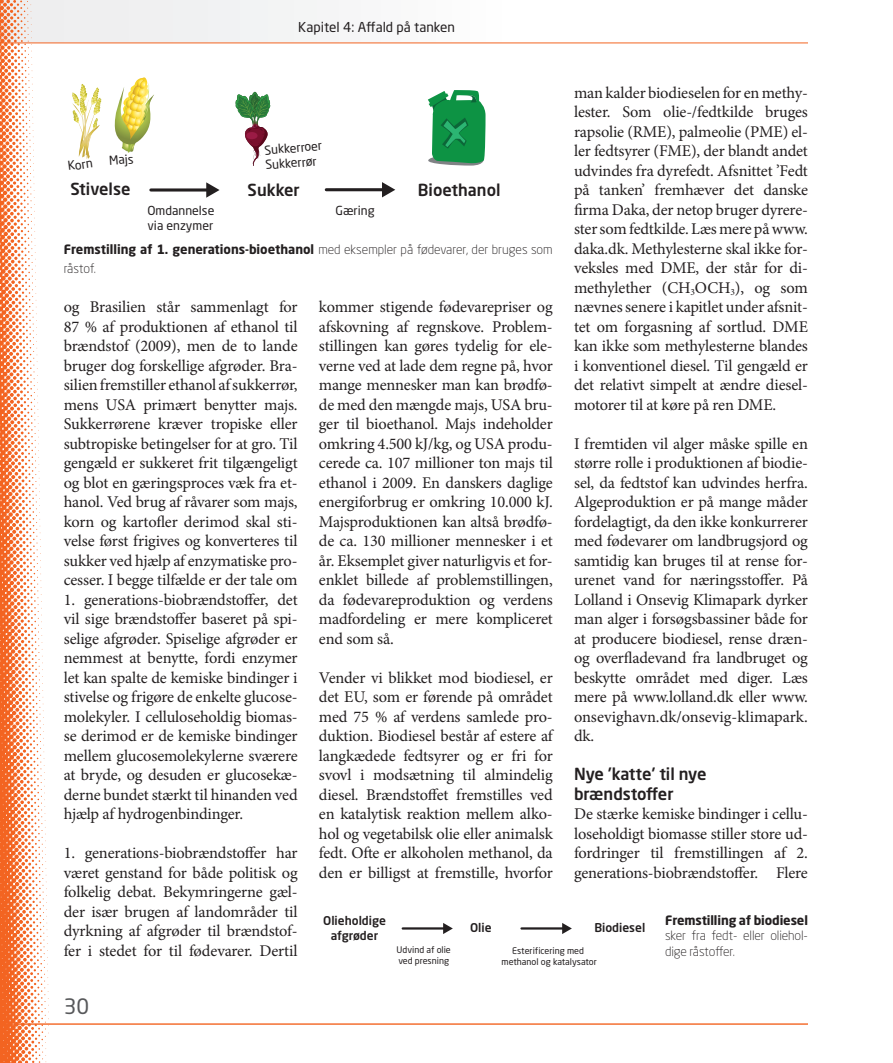
<style>
.page{position:relative;width:893px;height:1063px;background:#fff}
.page>*{position:absolute;margin:0;border:0;box-sizing:border-box;transform-origin:0 0}
.t1{font:21px "Neo Sans Std";color:#57585a}
.Type_2{font:500 16.5px "Neo Sans Std";color:#231f20}
.brødtekst{font:16.35px/19.5px "Minion Pro";letter-spacing:-.01em;color:#231f20;text-align:justify}
.t2{font:13.5px "Neo Sans Std";color:#231f20}
.Billedtekst{font:300 12.75px/15.8px "Neo Sans Std";letter-spacing:-.01em;color:#231f20}
.t3{font:12.3px/14.9px "Neo Sans Std";color:#231f20}
.t4{font:500 12px/14.4px "Neo Sans Std";color:#231f20;text-align:center}
.t5{font:9px/10.8px "Neo Sans Std";color:#231f20}
.s1{font-weight:700}
</style>
<div class="page">
<div style="left:0;top:0;width:505px;height:43px;background:#f4f5f5"></div>
<svg style="left:113px;top:12px;width:695px;height:32px"></svg>
<svg style="left:113px;top:1023px;width:695px;height:2px"></svg>
<svg style="left:0;top:0;width:113px;height:1063px"></svg>
<svg style="left:235px;top:92px;width:36px;height:74px"></svg>
<svg style="left:114px;top:77px;width:40px;height:76px"></svg>
<svg style="left:72px;top:84px;width:29px;height:75px"></svg>
<svg style="left:151px;top:188px;width:55px;height:4px"></svg>
<svg style="left:206px;top:182px;width:14px;height:16px"></svg>
<hr style="left:326px;top:188px;width:58px;height:3px;background:#231f20">
<svg style="left:382px;top:182px;width:13px;height:15px"></svg>
<svg style="left:428px;top:90px;width:58px;height:76px;background:#3aa366"></svg>
<hr style="left:403px;top:927px;width:42px;height:3px;background:#231f20">
<svg style="left:443px;top:923px;width:10px;height:11px"></svg>
<hr style="left:521px;top:927px;width:43px;height:3px;background:#231f20">
<svg style="left:562px;top:923px;width:10px;height:11px"></svg>
<p class="t2" style="left:298px;top:18px;width:158px">Kapitel 4: Affald på tanken</p>
<p class="brødtekst" style="left:574px;top:83px;width:235px">man kalder biodieselen for en methy&shy;lester. Som olie-/fedtkilde bruges rapsolie (RME), palmeolie (PME) el&shy;ler fedtsyrer (FME), der blandt andet udvindes fra dyrefedt. Afsnittet ’Fedt på tanken’ fremhæver det danske firma Daka, der netop bruger dyrere&shy;ster som fedtkilde. Læs mere på www. daka.dk. Methylesterne skal ikke for&shy;veksles med DME, der står for di&shy;methylether (CH<sub>3</sub>OCH<sub>3</sub>), og som nævnes senere i kapitlet under afsnit&shy;tet om forgasning af sortlud. DME kan ikke som methylesterne blandes i konventionel diesel. Til gengæld er det relativt simpelt at ændre diesel&shy;motorer til at køre på ren DME.</p>
<p class="brødtekst" style="left:574px;top:434px;width:235px">I fremtiden vil alger måske spille en større rolle i produktionen af biodie&shy;sel, da fedtstof kan udvindes herfra.<br>Algeproduktion er på mange måder fordelagtigt, da den ikke konkurrerer med fødevarer om landbrugsjord og samtidig kan bruges til at rense for&shy;urenet vand for næringsstoffer. På Lolland i Onsevig Klimapark dyrker man alger i forsøgsbassiner både for at producere biodiesel, rense dræn&shy;og overfladevand fra landbruget og beskytte området med diger. Læs mere på www.lolland.dk eller www. onsevighavn.dk/onsevig-klimapark. dk.</p>
<p class="Type_2" style="left:574px;top:763px;width:134px">Nye ’katte’ til nye</p>
<p class="Type_2" style="left:574px;top:783px;width:101px">brændstoffer</p>
<p class="brødtekst" style="left:574px;top:804px;width:235px">De stærke kemiske bindinger i cellu&shy;loseholdigt biomasse stiller store ud&shy;fordringer til fremstillingen af 2. generations-biobrændstoffer. Flere</p>
<p class="t3" style="left:67px;top:158px;width:26px;rotate:-7deg">Korn</p>
<p class="t3" style="left:109px;top:153px;width:26px;rotate:-4deg">Majs</p>
<p class="t3" style="left:264px;top:142px;width:59px;rotate:-4deg">Sukkerroer<br>Sukkerrør</p>
<p class="t3" style="left:147px;top:203px;width:68px">Omdannelse via enzymer</p>
<p class="t3" style="left:335px;top:203px;width:41px">Gæring</p>
<p class="Billedtekst" style="left:64px;top:239px;width:490px;line-height:19.5px"><span class="s1">Fremstilling af 1. generations-bioethanol</span> med eksempler på fødevarer, der bruges som råstof.</p>
<p class="Type_2" style="left:71px;top:178px;width:61px">Stivelse</p>
<p class="Type_2" style="left:248px;top:179px;width:54px">Sukker</p>
<p class="Type_2" style="left:418px;top:179px;width:84px">Bioethanol</p>
<p class="brødtekst" style="left:64px;top:297px;width:235px">og Brasilien står sammenlagt for 87 % af produktionen af ethanol til brændstof (2009), men de to lande bruger dog forskellige afgrøder. Bra&shy;silien fremstiller ethanol af sukkerrør, mens USA primært benytter majs.<br>Sukkerrørene kræver tropiske eller subtropiske betingelser for at gro. Til gengæld er sukkeret frit tilgængeligt og blot en gæringsproces væk fra et&shy;hanol. Ved brug af råvarer som majs, korn og kartofler derimod skal sti&shy;velse først frigives og konverteres til sukker ved hjælp af enzymatiske pro&shy;cesser. I begge tilfælde er der tale om</p>
<p class="brødtekst" style="left:64px;top:590px;width:235px">1. generations-biobrændstoffer, det vil sige brændstoffer baseret på spi&shy;selige afgrøder. Spiselige afgrøder er nemmest at benytte, fordi enzymer let kan spalte de kemiske bindinger i stivelse og frigøre de enkelte glucose&shy;molekyler. I celluloseholdig biomas&shy;se derimod er de kemiske bindinger mellem glucosemolekylerne sværere at bryde, og desuden er glucosekæ&shy;derne bundet stærkt til hinanden ved hjælp af hydrogenbindinger.</p>
<p class="brødtekst" style="left:64px;top:843px;width:235px">1. generations-biobrændstoffer har været genstand for både politisk og folkelig debat. Bekymringerne gæl&shy;der især brugen af landområder til dyrkning af afgrøder til brændstof&shy;fer i stedet for til fødevarer. Dertil</p>
<p class="brødtekst" style="left:319px;top:297px;width:235px">kommer stigende fødevarepriser og afskovning af regnskove. Problem&shy;stillingen kan gøres tydelig for ele&shy;verne ved at lade dem regne på, hvor mange mennesker man kan brødfø&shy;de med den mængde majs, USA bru&shy;ger til bioethanol. Majs indeholder omkring 4.500 kJ/kg, og USA produ&shy;cerede ca. 107 millioner ton majs til ethanol i 2009. En danskers daglige energiforbrug er omkring 10.000 kJ.<br>Majsproduktionen kan altså brødfø&shy;de ca. 130 millioner mennesker i et år. Eksemplet giver naturligvis et for&shy;enklet billede af problemstillingen, da fødevareproduktion og verdens madfordeling er mere kompliceret end som så.</p>
<p class="brødtekst" style="left:319px;top:668px;width:235px">Vender vi blikket mod biodiesel, er det EU, som er førende på området med 75 % af verdens samlede pro&shy;duktion. Biodiesel består af estere af langkædede fedtsyrer og er fri for svovl i modsætning til almindelig diesel. Brændstoffet fremstilles ved en katalytisk reaktion mellem alko&shy;hol og vegetabilsk olie eller animalsk fedt. Ofte er alkoholen methanol, da den er billigst at fremstille, hvorfor</p>
<p class="Billedtekst" style="left:665px;top:912px;width:144px;text-align:justify"><span class="s1">Fremstilling af biodiesel </span>sker fra fedt- eller oliehol&shy;dige råstoffer.</p>
<p class="t4" style="left:323px;top:913px;width:64px">Olieholdige afgrøder</p>
<p class="t4" style="left:470px;top:920px;width:23px">Olie</p>
<p class="t4" style="left:594px;top:920px;width:52px">Biodiesel</p>
<p class="t5" style="left:397px;top:944px;width:56px">Udvind af olie ved presning</p>
<p class="t5" style="left:502px;top:945px;width:97px;text-align:center">Esterificering med methanol og katalysator</p>
<p class="t1" style="left:64px;top:993px;width:27px">30</p>
</div>
